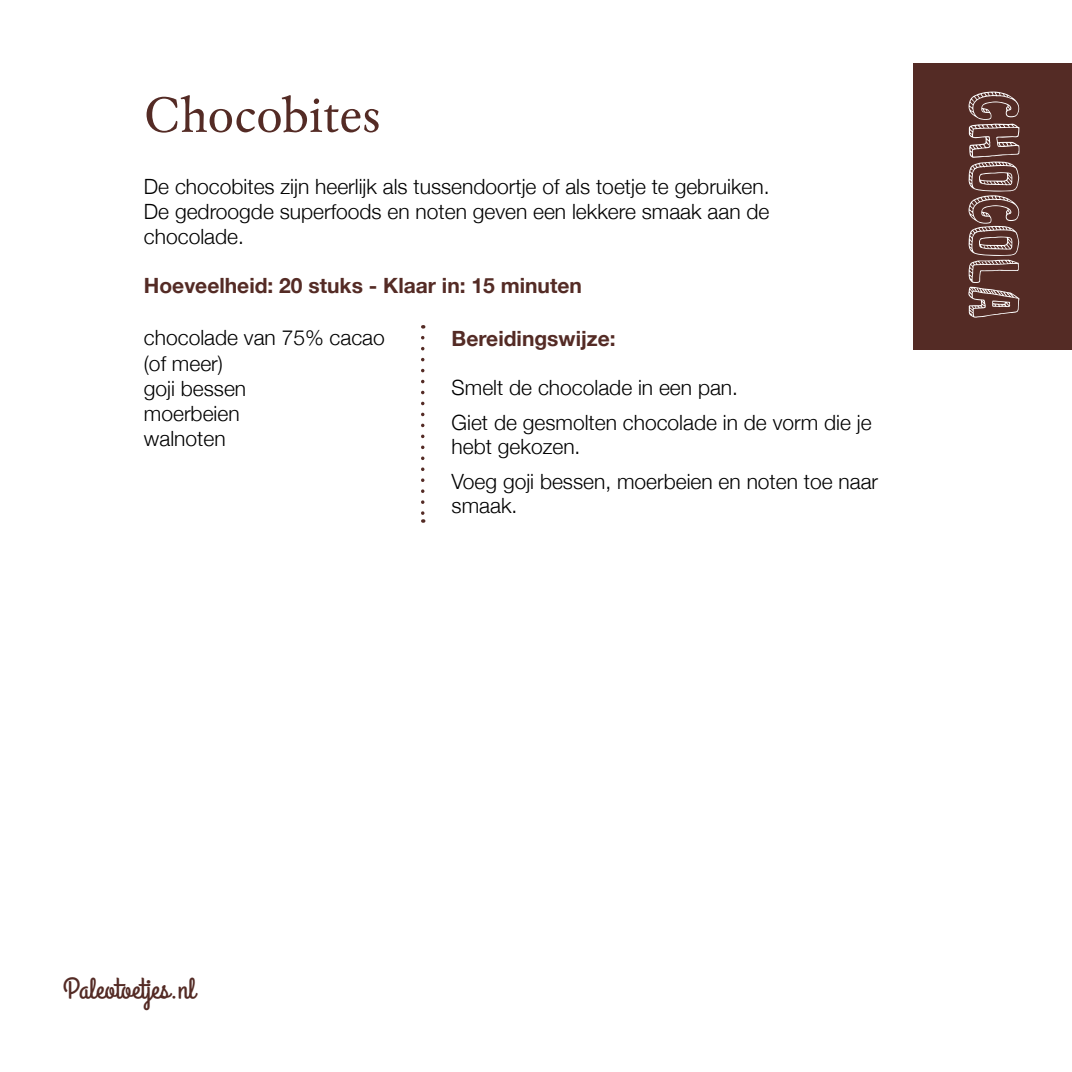
<style>
.page{position:relative;width:1072px;height:1072px;background:#fff}
.page>*{position:absolute;margin:0;border:0;box-sizing:border-box;transform-origin:0 0}
.t1{font:63px "DK Nanuk";color:#fff}
.t2{font:52.5px "Espinosa Nova";letter-spacing:-.01em;color:#542b25}
.t3{font:29.75px "Grand Hotel";color:#542b25}
.t4{font:300 21px/25.2px "Helvetica Neue";color:#000}
.t5{font:700 21px "Helvetica Neue";color:#542b25}
</style>
<div class="page">
<div style="left:913px;top:63px;width:158px;height:287px;background:#542b25"></div>
<svg style="left:421px;top:337px;width:3px;height:186px"></svg>
<h2 class="t2" style="left:144px;top:85px;width:238px">Chocobites</h2>
<p class="t4" style="left:144px;top:173px;width:627px;text-align:justify">De chocobites zijn heerlijk als tussendoortje of als toetje te gebruiken.<br>De gedroogde superfoods en noten geven een lekkere smaak aan de chocolade.</p>
<p class="t5" style="left:144px;top:267px;width:439px">Hoeveelheid: 20 stuks - Klaar in: 15 minuten</p>
<p class="t4" style="left:144px;top:324px;width:242px">chocolade van 75% cacao (of meer)<br>goji bessen<br>moerbeien<br>walnoten</p>
<p class="t5" style="left:451px;top:319px;width:166px">Bereidingswijze:</p>
<p class="t4" style="left:451px;top:369px;width:421px;line-height:34.5px">Smelt de chocolade in een pan.<br>Giet de gesmolten chocolade in de vorm die je</p>
<p class="t4" style="left:451px;top:428px;width:428px;line-height:34.5px">hebt gekozen.<br>Voeg goji bessen, moerbeien en noten toe naar</p>
<p class="t4" style="left:451px;top:492px;width:67px">smaak.</p>
<h1 class="t1" style="left:1041px;top:90px;width:231px;rotate:90deg">chocola</h1>
<h3 class="t3" style="left:63px;top:970px;width:133px">Paleotoetjes.nl</h3>
</div>
